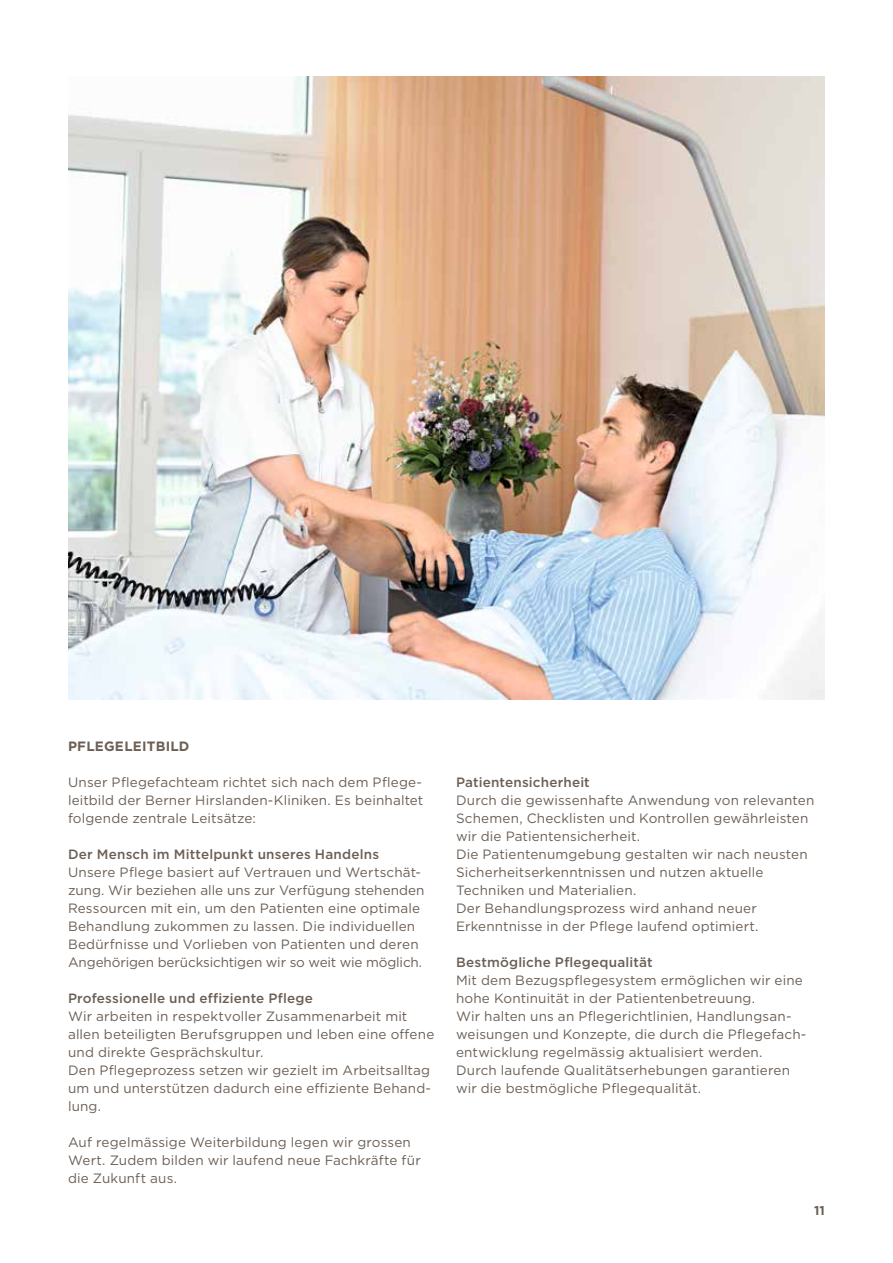
<style>
.page{position:relative;width:893px;height:1263px;background:#fff}
.page>*{position:absolute;margin:0;border:0;box-sizing:border-box;transform-origin:0 0}
.t1{font:13.5px/18px "Gotham";letter-spacing:.01em;color:#6b5f55}
.t2{font:500 13.5px "Gotham";letter-spacing:.015em;color:#6b5f55}
.t3{font:700 13.5px "Gotham";color:#6b5f55}
.t4{font:700 12.75px "Gotham";color:#6b5f55}
</style>
<div class="page">
<img style="left:68px;top:77px;width:757px;height:622px">
<p class="t3" style="left:68px;top:737px;width:19px">PFLEGELEITBILD</p>
<p class="t1" style="left:68px;top:773px;width:357px;text-align:justify">Unser Pflegefachteam richtet sich nach dem Pflege&shy;leitbild der Berner Hirslanden-Kliniken. Es beinhaltet folgende zentrale Leitsätze:</p>
<p class="t2" style="left:68px;top:845px;width:313px">Der Mensch im Mittelpunkt unseres Handelns</p>
<p class="t1" style="left:68px;top:863px;width:358px">Unsere Pflege basiert auf Vertrauen und Wertschät&shy;zung. Wir beziehen alle uns zur Verfügung stehenden Ressourcen mit ein, um den Patienten eine optimale Behandlung zukommen zu lassen. Die individuellen Bedürfnisse und Vorlieben von Patienten und deren Angehörigen berücksichtigen wir so weit wie möglich.</p>
<p class="t2" style="left:68px;top:989px;width:246px">Professionelle und effiziente Pflege</p>
<p class="t1" style="left:68px;top:1007px;width:368px">Wir arbeiten in respektvoller Zusammenarbeit mit allen beteiligten Berufsgruppen und leben eine offene und direkte Gesprächskultur.<br>Den Pflegeprozess setzen wir gezielt im Arbeitsalltag um und unterstützen dadurch eine effiziente Behand&shy;lung.</p>
<p class="t1" style="left:68px;top:1132px;width:354px">Auf regelmässige Weiterbildung legen wir grossen<br>Wert. Zudem bilden wir laufend neue Fachkräfte für die Zukunft aus.</p>
<p class="t2" style="left:456px;top:773px;width:135px">Patientensicherheit</p>
<p class="t1" style="left:456px;top:791px;width:360px">Durch die gewissenhafte Anwendung von relevanten Schemen, Checklisten und Kontrollen gewährleisten wir die Patientensicherheit.<br>Die Patientenumgebung gestalten wir nach neusten Sicherheitserkenntnissen und nutzen aktuelle Techniken und Materialien.<br>Der Behandlungsprozess wird anhand neuer Erkenntnisse in der Pflege laufend optimiert.</p>
<p class="t2" style="left:456px;top:953px;width:198px">Bestmögliche Pflegequalität</p>
<p class="t1" style="left:456px;top:971px;width:352px">Mit dem Bezugspflegesystem ermöglichen wir eine hohe Kontinuität in der Patientenbetreuung.<br>Wir halten uns an Pflegerichtlinien, Handlungsan&shy;weisungen und Konzepte, die durch die Pflegefach&shy;entwicklung regelmässig aktualisiert werden.<br>Durch laufende Qualitätserhebungen garantieren wir die bestmögliche Pflegequalität.</p>
<p class="t4" style="left:814px;top:1201px;width:12px">11</p>
</div>
